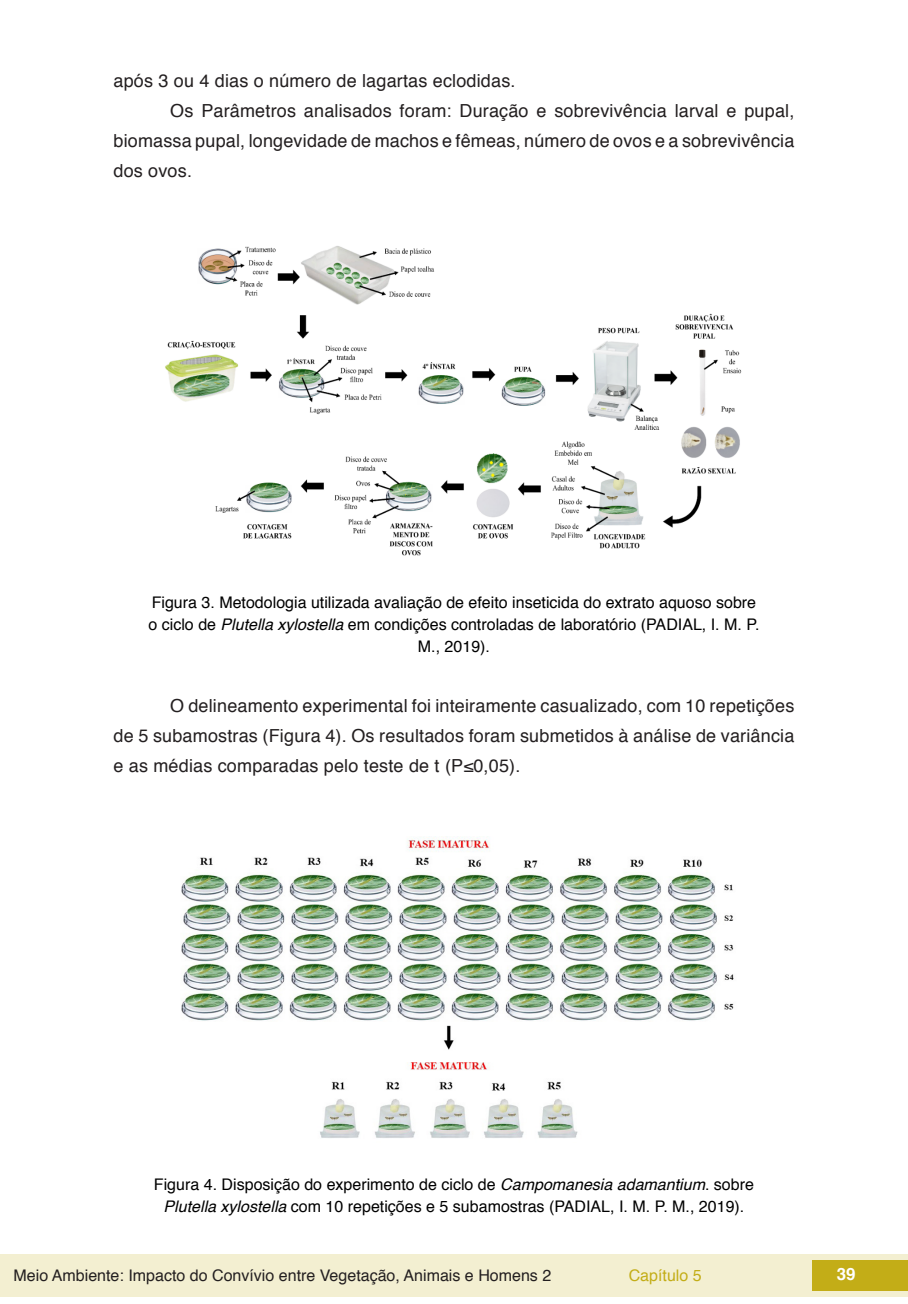
<style>
.page{position:relative;width:908px;height:1304px;background:#fff}
.page>*{position:absolute;margin:0;border:0;box-sizing:border-box;transform-origin:0 0}
.txt{font:18px/30px "Helvetica";letter-spacing:.01em;color:#231f20;text-align:justify}
.t1{font:700 16.8px "Helvetica";color:#fff}
.info_tab_graf_imag{font:16px/22px "Helvetica";color:#000;text-align:center}
.t2{font:16px "Helvetica";color:#231f20}
.t3{font:16px "Helvetica";color:#c3ad17}
.s1{font-style:italic}
</style>
<div class="page">
<div style="left:0;top:1254px;width:906px;height:43px;background:#f3efd1"></div>
<div style="left:812px;top:1261px;width:95px;height:30px;background:#c3ad17"></div>
<img style="left:165px;top:246px;width:577px;height:310px">
<img style="left:181px;top:836px;width:553px;height:302px">
<p class="txt" style="left:113px;top:66px;width:403px">após 3 ou 4 dias o número de lagartas eclodidas.</p>
<p class="txt" style="left:113px;top:96px;width:682px;text-indent:57px">Os Parâmetros analisados foram: Duração e sobrevivência larval e pupal, biomassa pupal, longevidade de machos e fêmeas, número de ovos e a sobrevivência dos ovos.</p>
<p class="info_tab_graf_imag" style="left:148px;top:591px;width:612px">Figura 3. Metodologia utilizada avaliação de efeito inseticida do extrato aquoso sobre o ciclo de <span class="s1">Plutella xylostella</span> em condições controladas de laboratório (PADIAL, I. M. P.<br>M., 2019).</p>
<p class="txt" style="left:113px;top:691px;width:682px;text-indent:57px">O delineamento experimental foi inteiramente casualizado, com 10 repetições de 5 subamostras (Figura 4). Os resultados foram submetidos à análise de variância e as médias comparadas pelo teste de t (P≤0,05).</p>
<p class="info_tab_graf_imag" style="left:154px;top:1174px;width:601px">Figura 4. Disposição do experimento de ciclo de <span class="s1">Campomanesia adamantium</span>. sobre<br><span class="s1">Plutella xylostella</span> com 10 repetições e 5 subamostras (PADIAL, I. M. P. M., 2019).</p>
<p class="t2" style="left:14px;top:1263px;width:539px">Meio Ambiente: Impacto do Convívio entre Vegetação, Animais e Homens 2</p>
<p class="t3" style="left:628px;top:1263px;width:74px">Capítulo 5</p>
<p class="t1" style="left:836px;top:1261px;width:20px">39</p>
</div>
